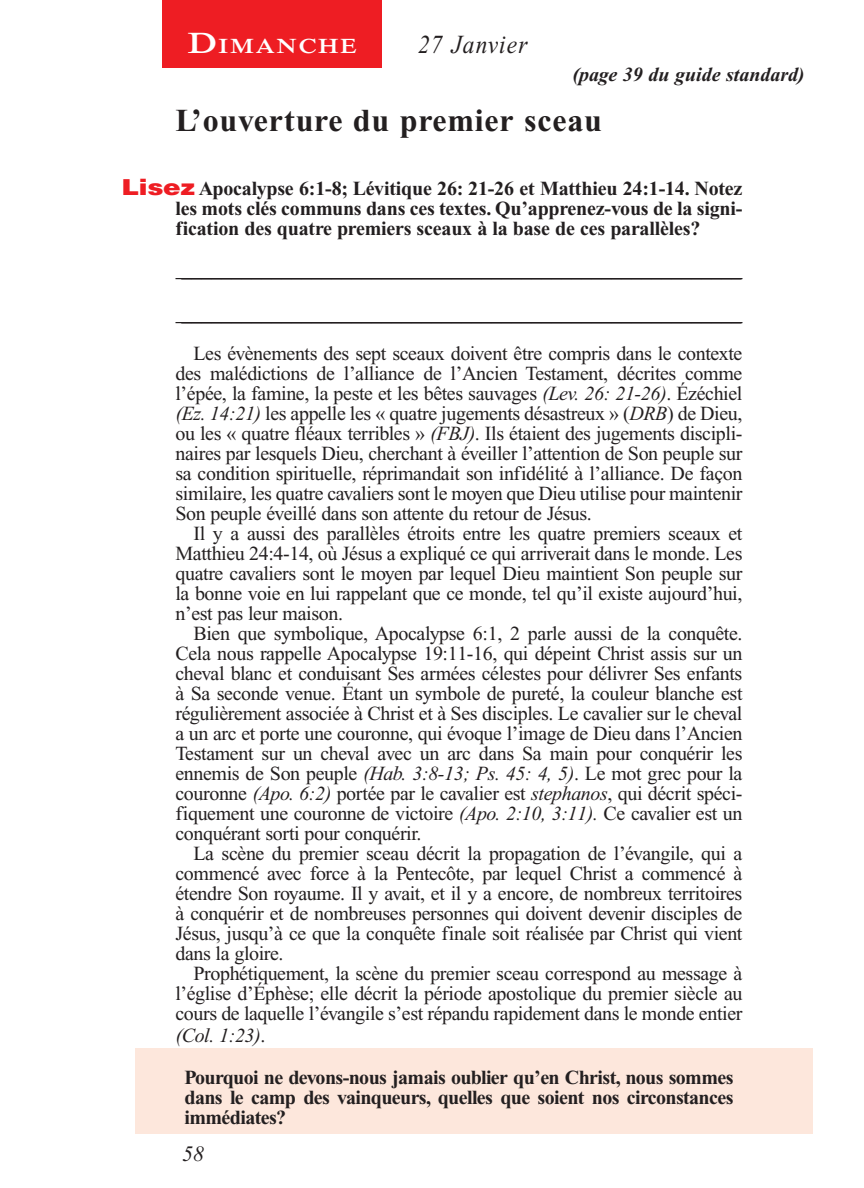
<style>
.page{position:relative;width:864px;height:1188px;background:#fff}
.page>*{position:absolute;margin:0;border:0;box-sizing:border-box;transform-origin:0 0}
.Head{font:700 32px "Times New Roman PS Std";letter-spacing:.025em;color:#231f20}
.Lesson_Dates{font:italic 26px "Times New Roman PS Std";letter-spacing:.05em;color:#231f20;scale:.9 1}
.t1{font:italic 22px "Times New Roman PS Std";color:#231f20}
.Daily_Header{font:600 21px "Times NRMT Std";letter-spacing:.07em;color:#fff;scale:1.1 1}
.Body{font:20px/20px "Times New Roman PS Std";letter-spacing:-.02em;color:#231f20;text-align:justify}
.Question{font:700 20px/20px "Times New Roman PS Std";letter-spacing:-.01em;color:#231f20;text-align:justify}
.x-screened_box-text{font:700 20px/20px "Times New Roman PS Std";letter-spacing:-.03em;color:#231f20;text-align:justify}
.Blank_Lines{font:20px "Times New Roman PS Std";color:#231f20}
.Page_from_SE{font:italic 700 20px "Times New Roman PS Std";color:#231f20}
.Body-2{font:italic 20px "Times New Roman PS Std";color:#231f20}
.s1{font-size:30px}
.s2{font-family:"Helvetica LT Std";font-weight:900;font-size:22px;color:#ee1d23}
.s3{font-style:italic}
.s4{font-style:normal}
</style>
<div class="page">
<div style="left:162px;top:0;width:220px;height:68px;background:#ee1d23"></div>
<div style="left:135px;top:1048px;width:678px;height:86px;background:#fde7dc"></div>
<hr style="left:176px;top:278px;width:566px;height:1px;background:#231f20">
<hr style="left:176px;top:322px;width:566px;height:1px;background:#231f20">
<p class="Daily_Header" style="left:188px;top:34px;width:155px"><span class="s1">D</span>IMANCHE</p>
<p class="Lesson_Dates" style="left:418px;top:30px;width:123px">27 Janvier</p>
<p class="Page_from_SE" style="left:573px;top:64px;width:234px">(page 39 du guide standard)</p>
<p class="Head" style="left:176px;top:102px;width:428px">L’ouverture du premier sceau</p>
<p class="Question" style="left:176px;top:178px;width:568px;text-indent:-54px"><span class="s2">Lisez</span> Apocalypse 6:1-8; Lévitique 26: 21-26 et Matthieu 24:1-14. Notez les mots clés communs dans ces textes. Qu’apprenez-vous de la signi&shy;fication des quatre premiers sceaux à la base de ces parallèles?</p>
<p class="Blank_Lines" style="left:182px;top:259px;width:561px">________________________________________________________</p>
<p class="Blank_Lines" style="left:182px;top:303px;width:561px">________________________________________________________</p>
<p class="Body" style="left:176px;top:344px;width:569px;text-indent:18px">Les évènements des sept sceaux doivent être compris dans le contexte des malédictions de l’alliance de l’Ancien Testament, décrites comme l’épée, la famine, la peste et les bêtes sauvages <span class="s3">(Lev. 26: 21-26)</span>. Ézéchiel <span class="s3">(Ez. 14:21)</span> les appelle les « quatre jugements désastreux » (<span class="s3">DRB</span>) de Dieu, ou les « quatre fléaux terribles » <span class="s3">(FBJ)</span>. Ils étaient des jugements discipli&shy;naires par lesquels Dieu, cherchant à éveiller l’attention de Son peuple sur sa condition spirituelle, réprimandait son infidélité à l’alliance. De façon similaire, les quatre cavaliers sont le moyen que Dieu utilise pour maintenir Son peuple éveillé dans son attente du retour de Jésus.</p>
<p class="Body" style="left:176px;top:524px;width:569px;text-indent:18px">Il y a aussi des parallèles étroits entre les quatre premiers sceaux et Matthieu 24:4-14, où Jésus a expliqué ce qui arriverait dans le monde. Les quatre cavaliers sont le moyen par lequel Dieu maintient Son peuple sur la bonne voie en lui rappelant que ce monde, tel qu’il existe aujourd’hui, n’est pas leur maison.</p>
<p class="Body" style="left:176px;top:624px;width:569px;text-indent:18px">Bien que symbolique, Apocalypse 6:1, 2 parle aussi de la conquête.<br>Cela nous rappelle Apocalypse 19:11-16, qui dépeint Christ assis sur un cheval blanc et conduisant Ses armées célestes pour délivrer Ses enfants à Sa seconde venue. Étant un symbole de pureté, la couleur blanche est régulièrement associée à Christ et à Ses disciples. Le cavalier sur le cheval a un arc et porte une couronne, qui évoque l’image de Dieu dans l’Ancien Testament sur un cheval avec un arc dans Sa main pour conquérir les ennemis de Son peuple <span class="s3">(Hab. 3:8-13; Ps. 45: 4, 5)</span>. Le mot grec pour la couronne <span class="s3">(Apo. 6:2)</span> portée par le cavalier est <span class="s3">stephanos</span>, qui décrit spéci&shy;fiquement une couronne de victoire <span class="s3">(Apo. 2:10, 3:11).</span> Ce cavalier est un conquérant sorti pour conquérir.</p>
<p class="Body" style="left:176px;top:844px;width:569px;text-indent:18px">La scène du premier sceau décrit la propagation de l’évangile, qui a commencé avec force à la Pentecôte, par lequel Christ a commencé à étendre Son royaume. Il y avait, et il y a encore, de nombreux territoires à conquérir et de nombreuses personnes qui doivent devenir disciples de Jésus, jusqu’à ce que la conquête finale soit réalisée par Christ qui vient dans la gloire.</p>
<p class="Body" style="left:176px;top:964px;width:569px;text-indent:18px">Prophétiquement, la scène du premier sceau correspond au message à l’église d’Éphèse; elle décrit la période apostolique du premier siècle au cours de laquelle l’évangile s’est répandu rapidement dans le monde entier</p>
<p class="Body-2" style="left:176px;top:1025px;width:91px">(Col. 1:23)<span class="s4">.</span></p>
<p class="x-screened_box-text" style="left:184px;top:1068px;width:551px">Pourquoi ne devons-nous jamais oublier qu’en Christ, nous sommes dans le camp des vainqueurs, quelles que soient nos circonstances immédiates?</p>
<p class="t1" style="left:182px;top:1142px;width:23px">58</p>
</div>
